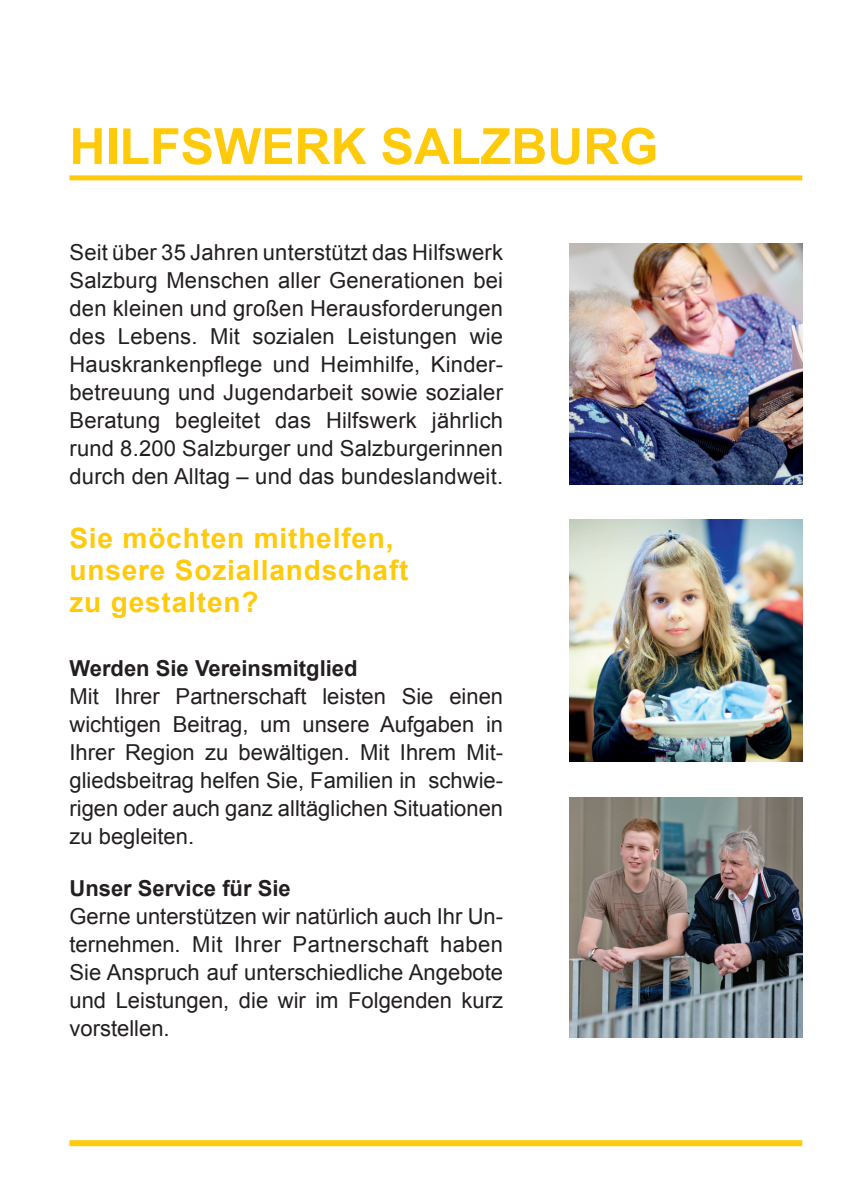
<style>
.page{position:relative;width:842px;height:1191px;background:#fff}
.page>*{position:absolute;margin:0;border:0;box-sizing:border-box;transform-origin:0 0}
.t1{font:700 50px "Arial";color:#feca0a}
.t2{font:700 28px/32px "Arial";letter-spacing:.03em;color:#feca0a}
.t3{font:22px/28px "Arial";color:#231f20;text-align:justify}
.t4{font:700 22px "Arial";color:#231f20}
</style>
<div class="page">
<div style="left:69px;top:175px;width:733px;height:5px;background:#feca0a"></div>
<div style="left:69px;top:1140px;width:733px;height:6px;background:#feca0a"></div>
<img style="left:570px;top:244px;width:232px;height:240px">
<img style="left:570px;top:797px;width:232px;height:240px">
<img style="left:570px;top:520px;width:232px;height:241px">
<h1 class="t1" style="left:69px;top:113px;width:590px">HILFSWERK SALZBURG</h1>
<p class="t3" style="left:69px;top:238px;width:435px">Seit über 35 Jahren unterstützt das Hilfswerk Salzburg Menschen aller Generationen bei den kleinen und großen Herausforderungen des Lebens. Mit sozialen Leistungen wie Hauskrankenpflege und Heimhilfe, Kinder&shy;betreuung und Jugendarbeit sowie sozialer Beratung begleitet das Hilfswerk jährlich rund 8.200 Salzburger und Salzburgerinnen durch den Alltag – und das bundeslandweit.</p>
<p class="t2" style="left:69px;top:523px;width:341px">Sie möchten mithelfen, unsere Soziallandschaft zu gestalten?</p>
<p class="t4" style="left:69px;top:654px;width:290px">Werden Sie Vereinsmitglied</p>
<p class="t3" style="left:69px;top:682px;width:435px">Mit Ihrer Partnerschaft leisten Sie einen wichtigen Beitrag, um unsere Aufgaben in Ihrer Region zu bewältigen. Mit Ihrem Mit&shy;gliedsbeitrag helfen Sie, Familien in schwie&shy;rigen oder auch ganz alltäglichen Situationen zu begleiten.</p>
<p class="t4" style="left:69px;top:874px;width:223px">Unser Service für Sie</p>
<p class="t3" style="left:69px;top:902px;width:435px">Gerne unterstützen wir natürlich auch Ihr Un&shy;ternehmen. Mit Ihrer Partnerschaft haben Sie Anspruch auf unterschiedliche Angebote und Leistungen, die wir im Folgenden kurz vorstellen.</p>
</div>
